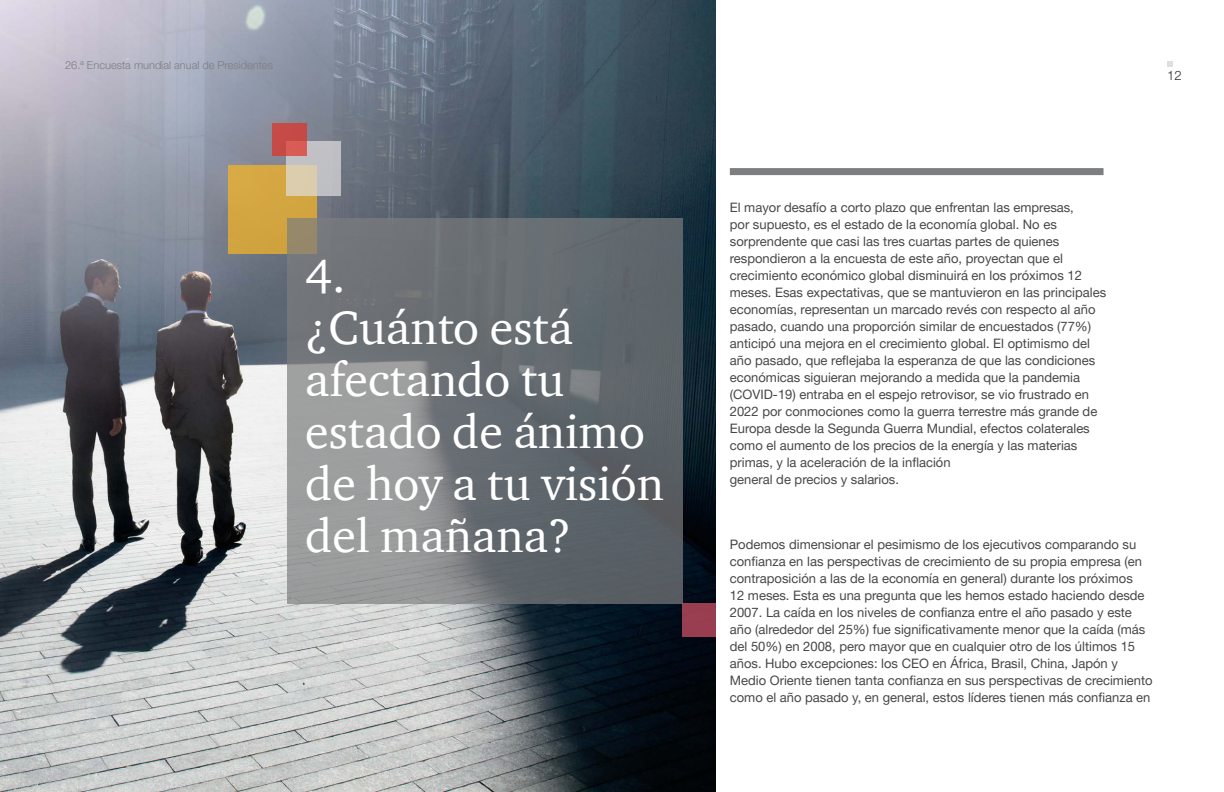
<style>
.page{position:relative;width:1224px;height:792px;background:#fff}
.page>*{position:absolute;margin:0;border:0;box-sizing:border-box;transform-origin:0 0}
.t1{font:48px/52px "ITC Charter Com";color:#fff}
.t2{font:13px/17px "Helvetica Neue LT Pro";color:#464646}
.t3{font:300 13px "Helvetica Neue LT Pro";color:#2d2d2d}
.t4{font:300 11px "Helvetica Neue LT Pro";color:#7d7e7f}
</style>
<div class="page">
<img style="left:0;top:0;width:716px;height:792px">
<div style="left:228px;top:165px;width:89px;height:89px;background:#d3a641"></div>
<svg style="left:287px;top:142px;width:54px;height:54px;background:#c9c3bb"></svg>
<div style="left:273px;top:123px;width:34px;height:32px;background:linear-gradient(to right,#c54a47,#d0554f)"></div>
<div style="left:730px;top:168px;width:374px;height:7px;background:#7d7e7f"></div>
<svg style="left:287px;top:218px;width:396px;height:386px;background:#717679"></svg>
<div style="left:683px;top:604px;width:33px;height:33px;background:#993e51"></div>
<svg style="left:1167px;top:61px;width:6px;height:5px"></svg>
<p class="t4" style="left:65px;top:58px;width:209px">26.ª Encuesta mundial anual de Presidentes</p>
<h1 class="t1" style="left:305px;top:249px;width:360px">4.<br>¿Cuánto está afectando tu estado de ánimo de hoy a tu visión del mañana?</h1>
<p class="t3" style="left:1167px;top:67px;width:16px">12</p>
<p class="t2" style="left:730px;top:198px;width:378px">El mayor desafío a corto plazo que enfrentan las empresas,<br>por supuesto, es el estado de la economía global. No es sorprendente que casi las tres cuartas partes de quienes respondieron a la encuesta de este año, proyectan que el crecimiento económico global disminuirá en los próximos 12 meses. Esas expectativas, que se mantuvieron en las principales economías, representan un marcado revés con respecto al año pasado, cuando una proporción similar de encuestados (77%) anticipó una mejora en el crecimiento global. El optimismo del año pasado, que reflejaba la esperanza de que las condiciones económicas siguieran mejorando a medida que la pandemia (COVID-19) entraba en el espejo retrovisor, se vio frustrado en 2022 por conmociones como la guerra terrestre más grande de Europa desde la Segunda Guerra Mundial, efectos colaterales como el aumento de los precios de la energía y las materias primas, y la aceleración de la inflación<br>general de precios y salarios.</p>
<p class="t2" style="left:730px;top:535px;width:424px">Podemos dimensionar el pesimismo de los ejecutivos comparando su confianza en las perspectivas de crecimiento de su propia empresa (en contraposición a las de la economía en general) durante los próximos<br>12 meses. Esta es una pregunta que les hemos estado haciendo desde 2007. La caída en los niveles de confianza entre el año pasado y este año (alrededor del 25%) fue significativamente menor que la caída (más del 50%) en 2008, pero mayor que en cualquier otro de los últimos 15 años. Hubo excepciones: los CEO en África, Brasil, China, Japón y Medio Oriente tienen tanta confianza en sus perspectivas de crecimiento como el año pasado y, en general, estos líderes tienen más confianza en</p>
</div>
